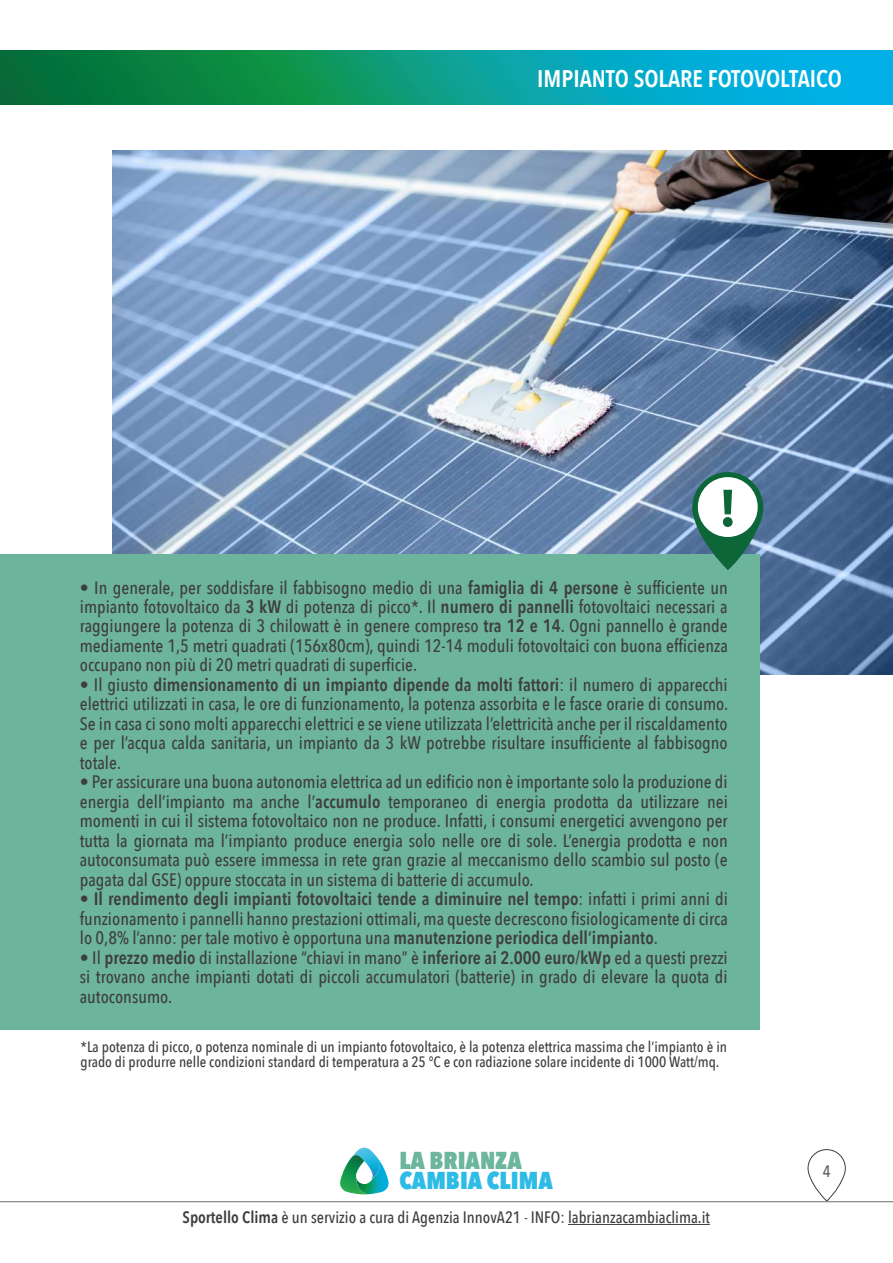
<style>
.page{position:relative;width:893px;height:1263px;background:#fff}
.page>*{position:absolute;margin:0;border:0;box-sizing:border-box;transform-origin:0 0}
.t1{font:700 54.3px "Myriad Pro";color:#0c6638}
.t2{font:800 24.3px "Avenir Next Condensed";color:#2ebce7}
.t3{font:800 24.3px "Avenir Next Condensed";color:#6cb59e}
.t4{font:600 24px "Avenir Next Condensed";color:#fff}
.t5{font:500 18px/19.5px "Avenir Next Condensed";color:#3e3e3f;text-align:justify}
.t6{font:500 16.5px "Avenir Next Condensed";color:#3e3e3f}
.t7{font:500 16.5px "Avenir Next Condensed";color:#57585a}
.t8{font:500 15px/15px "Avenir Next Condensed";color:#3e3e3f}
.t9{font:200 13.5px "Avenir Next Condensed";color:#231f20}
.t10{font:200 9px "Avenir Next Condensed";color:#231f20}
.s1{font-weight:600}
.s2{font-weight:400;font-style:italic}
</style>
<div class="page">
<img style="left:113px;top:150px;width:780px;height:524px">
<div style="left:0;top:554px;width:760px;height:476px;background:#6db49d"></div>
<svg style="left:692px;top:472px;width:71px;height:98px"></svg>
<div style="left:698px;top:477px;width:60px;height:60px;background:#fff;border-radius:50%"></div>
<svg style="left:807px;top:1149px;width:39px;height:54px"></svg>
<svg style="left:0;top:50px;width:893px;height:54px;background:#06998c"></svg>
<hr style="left:563px;top:1222px;width:226px;height:1px;background:#231f20">
<svg style="left:340px;top:1148px;width:49px;height:46px"></svg>
<hr style="left:0;top:1201px;width:893px;height:1px;background:#6c6d70">
<hr style="left:568px;top:1224px;width:142px;height:1px;background:#3e3e3f">
<hr style="left:560px;top:1220px;width:150px;height:1px;background:#231f20">
<h3 class="t4" style="left:537px;top:58px;width:306px">IMPIANTO SOLARE FOTOVOLTAICO</h3>
<h1 class="t1" style="left:720px;top:473px;width:16px">!</h1>
<p class="t5" style="left:80px;top:577px;width:649px">• In generale, per soddisfare il fabbisogno medio di una <span class="s1">famiglia di 4 persone</span> è sufficiente un impianto fotovoltaico da <span class="s1">3 kW</span> di potenza di picco*. Il <span class="s1">numero di pannelli</span> fotovoltaici necessari a raggiungere la potenza di 3 chilowatt è in genere compreso <span class="s1">tra 12 e 14</span>. Ogni pannello è grande mediamente 1,5 metri quadrati (156x80cm), quindi 12-14 moduli fotovoltaici con buona efficienza occupano non più di 20 metri quadrati di superficie.</p>
<p class="t5" style="left:80px;top:675px;width:650px">• Il giusto <span class="s1">dimensionamento di un impianto dipende da molti fattori</span>: il numero di apparecchi elettrici utilizzati in casa, le ore di funzionamento, la potenza assorbita e le fasce orarie di consumo.<br>Se in casa ci sono molti apparecchi elettrici e se viene utilizzata l’elettricità anche per il riscaldamento e per l’acqua calda sanitaria, un impianto da 3 kW potrebbe risultare insufficiente al fabbisogno totale.</p>
<p class="t5" style="left:80px;top:772px;width:649px">• Per assicurare una buona autonomia elettrica ad un edificio non è importante solo la produzione di energia dell’impianto ma anche l’<span class="s1">accumulo</span> temporaneo di energia prodotta da utilizzare nei momenti in cui il sistema fotovoltaico non ne produce. Infatti, i consumi energetici avvengono per tutta la giornata ma l’impianto produce energia solo nelle ore di sole. L’energia prodotta e non autoconsumata può essere immessa in rete gran grazie al meccanismo dello scambio sul posto (e pagata dal GSE) oppure stoccata in un sistema di batterie di accumulo.</p>
<p class="t5" style="left:80px;top:889px;width:649px">• <span class="s1">Il rendimento degli impianti fotovoltaici tende a diminuire nel tempo</span>: infatti i primi anni di funzionamento i pannelli hanno prestazioni ottimali, ma queste decrescono fisiologicamente di circa lo 0,8% l’anno: per tale motivo è opportuna una <span class="s1">manutenzione periodica dell’impianto</span>.</p>
<p class="t5" style="left:80px;top:948px;width:649px">• Il <span class="s1">prezzo medio</span> di installazione “chiavi in mano” è <span class="s1">inferiore ai 2.000 euro/kWp</span> ed a questi prezzi si trovano anche impianti dotati di piccoli accumulatori (batterie) in grado di elevare la quota di autoconsumo.</p>
<p class="t8" style="left:80px;top:1039px;width:648px">*La potenza di picco, o potenza nominale di un impianto fotovoltaico, è la potenza elettrica massima che l’impianto è in grado di produrre nelle condizioni standard di temperatura a 25 °C e con radiazione solare incidente di 1000 Watt/mq.</p>
<h2 class="t3" style="left:399px;top:1145px;width:124px">LA BRIANZA</h2>
<h2 class="t2" style="left:399px;top:1166px;width:155px">CAMBIA CLIMA</h2>
<p class="t6" style="left:183px;top:1207px;width:529px"><span class="s1">Sportello Clima</span> è un servizio a cura di Agenzia InnovA21 <span class="s2">-</span> INFO: labrianzacambiaclima.it</p>
<p class="t9" style="left:563px;top:1209px;width:227px">HTTPS://LABRIANZACAMBIACLIMA.IT/SPORTELLO-2/</p>
<p class="t10" style="left:560px;top:1211px;width:152px">HTTPS://LABRIANZACAMBIACLIMA.IT/SPORTELLO-2/</p>
<p class="t7" style="left:823px;top:1161px;width:9px">4</p>
</div>
